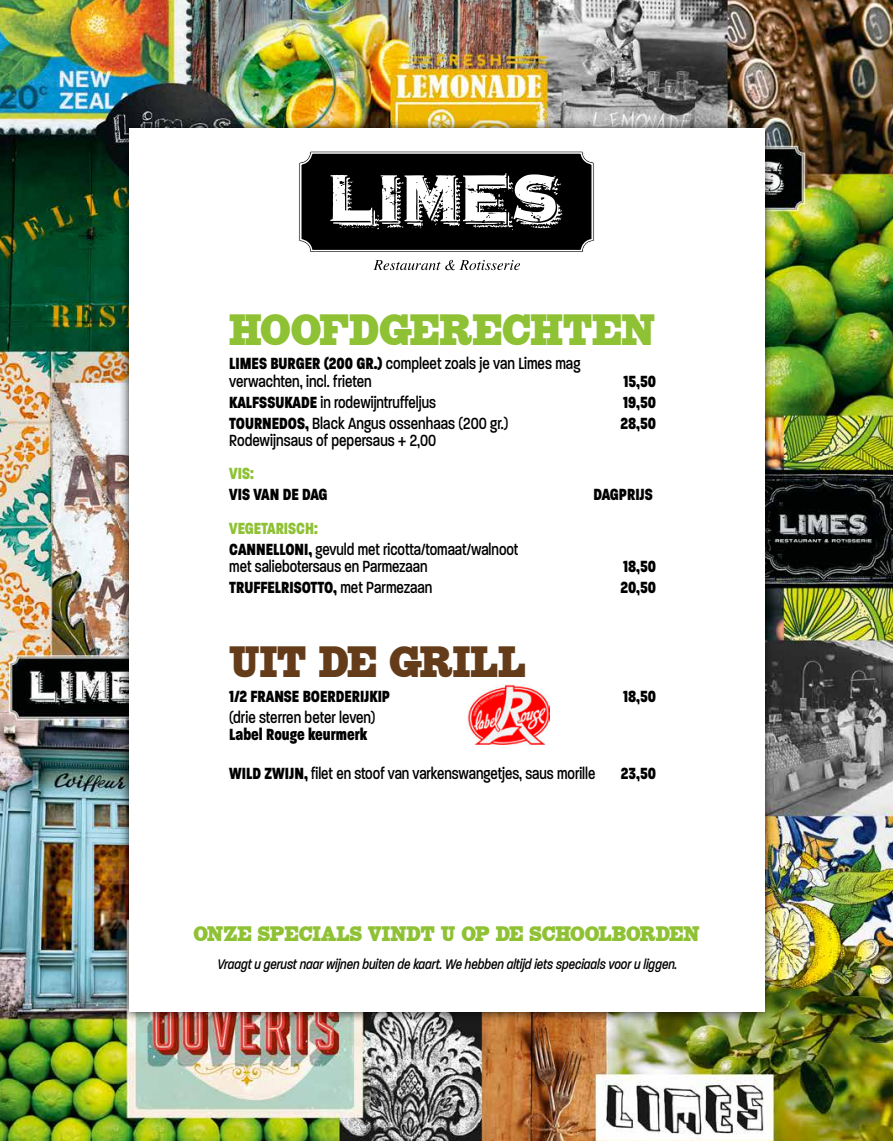
<style>
.page{position:relative;width:893px;height:1141px;background:#fff}
.page>*{position:absolute;margin:0;border:0;box-sizing:border-box;transform-origin:0 0}
.t1{font:43.75px "HWT Slab Antique";color:#8ec134;scale:.95 1}
.t2{font:43.75px "HWT Slab Antique";color:#643c1a;scale:.95 1}
.t3{font:21px "HWT Slab Antique";color:#8ec134;scale:.95 1}
.t4{font:500 17.5px/21px "Paralucent Cond";letter-spacing:-.005em;color:#000;scale:.94 1}
.t5{font:500 17.5px/17.5px "Paralucent Cond";letter-spacing:-.005em;color:#000;scale:.95 1}
.t6{font:800 17.5px "Paralucent Cond";color:#000;scale:.95 1}
.t7{font:800 17.5px "Paralucent Cond";color:#8ec134;scale:.95 1}
.t8{font:italic 500 15.05px "Paralucent Cond";color:#000;scale:.95 1}
.s1{font-weight:800}
.s2{font-weight:800;color:#8ec134}
.s3{font-weight:500}
</style>
<div class="page">
<img style="left:0;top:0;width:893px;height:1141px">
<div style="left:118px;top:118px;width:657px;height:905px;background:#000;opacity:.8"></div>
<div style="left:129px;top:129px;width:635px;height:883px;background:#fff"></div>
<svg style="left:299px;top:151px;width:295px;height:119px"></svg>
<img style="left:468px;top:685px;width:81px;height:60px">
<h1 class="t1" style="left:229px;top:302px;width:450px">HOOFDGERECHTEN</h1>
<p class="t5" style="left:229px;top:355px;width:371px"><span class="s1">LIMES BURGER (200 GR.)</span> compleet zoals je van Limes mag verwachten, incl. frieten</p>
<p class="t6" style="left:623px;top:370px;width:36px">15,50</p>
<p class="t4" style="left:229px;top:392px;width:221px"><span class="s1">KALFSSUKADE</span> in rodewijntruffeljus</p>
<p class="t6" style="left:623px;top:391px;width:36px">19,50</p>
<p class="t5" style="left:229px;top:414px;width:295px"><span class="s1">TOURNEDOS,</span> Black Angus ossenhaas (200 gr.)</p>
<p class="t6" style="left:620px;top:412px;width:39px">28,50</p>
<p class="t5" style="left:229px;top:432px;width:219px">Rodewijnsaus of pepersaus + 2,00</p>
<p class="t7" style="left:229px;top:463px;width:27px">VIS:</p>
<p class="t6" style="left:229px;top:484px;width:105px">VIS VAN DE DAG</p>
<p class="t6" style="left:593px;top:484px;width:64px">DAGPRIJS</p>
<p class="t4" style="left:229px;top:518px;width:309px"><span class="s2">VEGETARISCH:<br></span><span class="s1">CANNELLONI,</span> gevuld met ricotta/tomaat/walnoot</p>
<p class="t4" style="left:229px;top:556px;width:212px">met saliebotersaus en Parmezaan</p>
<p class="t6" style="left:623px;top:556px;width:36px">18,50</p>
<p class="t6" style="left:229px;top:577px;width:215px">TRUFFELRISOTTO, <span class="s3">met Parmezaan</span></p>
<p class="t6" style="left:620px;top:577px;width:39px">20,50</p>
<h1 class="t2" style="left:229px;top:634px;width:313px">UIT DE GRILL</h1>
<p class="t6" style="left:229px;top:685px;width:171px">1/2 FRANSE BOERDERIJKIP</p>
<p class="t6" style="left:623px;top:685px;width:36px">18,50</p>
<p class="t5" style="left:229px;top:708px;width:155px">(drie sterren beter leven)</p>
<p class="t6" style="left:229px;top:724px;width:147px">Label Rouge keurmerk</p>
<p class="t4" style="left:229px;top:763px;width:391px"><span class="s1">WILD ZWIJN,</span> filet en stoof van varkenswangetjes, saus morille</p>
<p class="t6" style="left:621px;top:762px;width:38px">23,50</p>
<p class="t3" style="left:193px;top:920px;width:534px">ONZE SPECIALS VINDT U OP DE SCHOOLBORDEN</p>
<p class="t8" style="left:217px;top:956px;width:486px">Vraagt u gerust naar wijnen buiten de kaart. We hebben altijd iets speciaals voor u liggen.</p>
</div>
